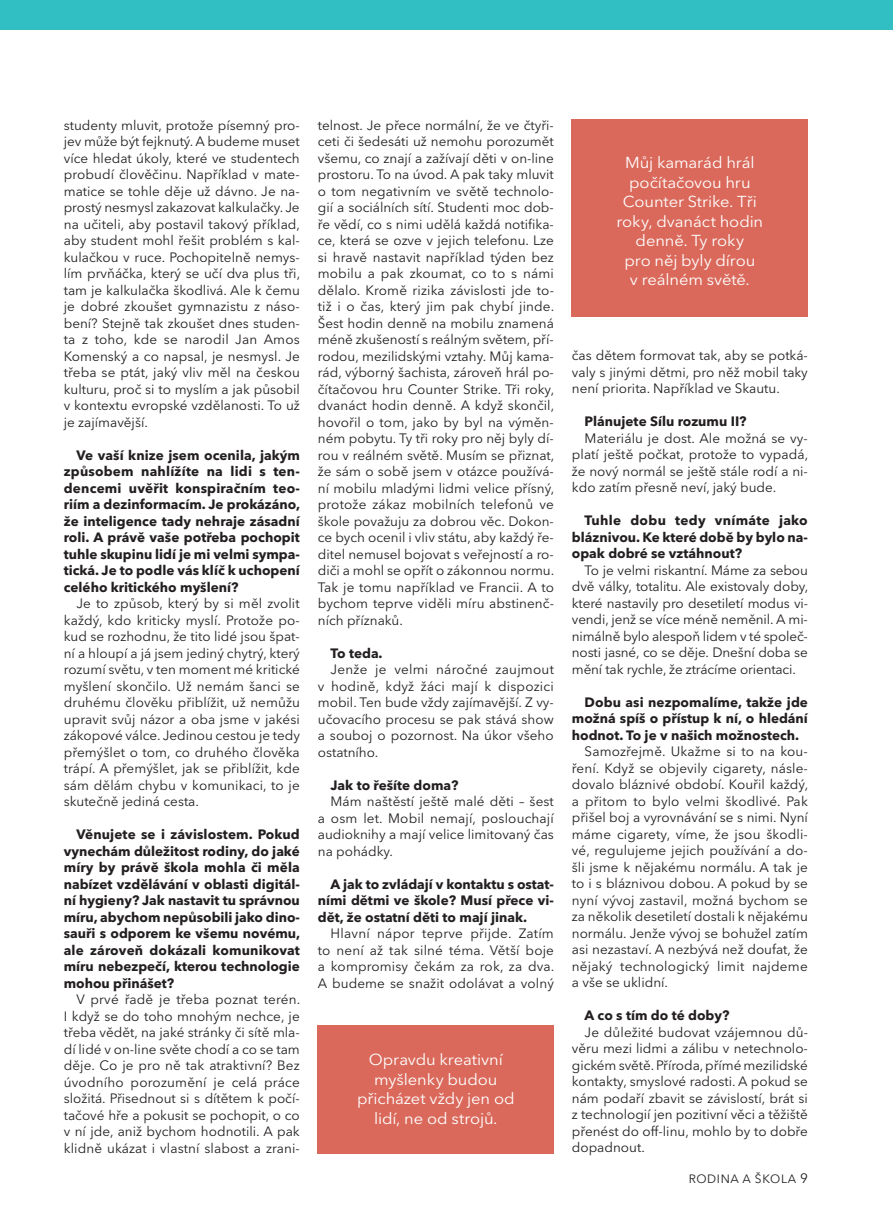
<style>
.page{position:relative;width:893px;height:1212px;background:#fff}
.page>*{position:absolute;margin:0;border:0;box-sizing:border-box;transform-origin:0 0}
.t1{font:15.75px/19.5px "Avenir Next LT Pro";letter-spacing:-.005em;color:#fff;text-align:center;scale:1.05 1}
.t2{font:13.5px/16.5px "Avenir Next LT Pro";color:#231f20;text-align:justify}
.t3{font:700 13.5px/16.5px "Avenir Next LT Pro";color:#231f20;text-align:justify}
.t4{font:12px "Avenir Next LT Pro";letter-spacing:.05em;color:#231f20}
.s1{font-size:13.5px}
</style>
<div class="page">
<div style="left:0;top:0;width:893px;height:30px;background:#32bfc3"></div>
<div style="left:572px;top:119px;width:236px;height:198px;background:#da695b"></div>
<div style="left:318px;top:1025px;width:236px;height:128px;background:#da695b"></div>
<p class="t2" style="left:64px;top:117px;width:238px">studenty mluvit, protože písemný pro&shy;jev může být fejknutý. A budeme muset více hledat úkoly, které ve studentech probudí člověčinu. Například v mate&shy;matice se tohle děje už dávno. Je na&shy;prostý nesmysl zakazovat kalkulačky. Je na učiteli, aby postavil takový příklad, aby student mohl řešit problém s kal&shy;kulačkou v ruce. Pochopitelně nemys&shy;lím prvňáčka, který se učí dva plus tři, tam je kalkulačka škodlivá. Ale k čemu je dobré zkoušet gymnazistu z náso&shy;bení? Stejně tak zkoušet dnes studen&shy;ta z toho, kde se narodil Jan Amos Komenský a co napsal, je nesmysl. Je třeba se ptát, jaký vliv měl na českou kulturu, proč si to myslím a jak působil v kontextu evropské vzdělanosti. To už je zajímavější.</p>
<p class="t3" style="left:64px;top:447px;width:238px;text-indent:13px">Ve vaší knize jsem ocenila, jakým způsobem nahlížíte na lidi s ten&shy;dencemi uvěřit konspiračním teo&shy;riím a dezinformacím. Je prokázáno, že inteligence tady nehraje zásadní roli. A právě vaše potřeba pochopit tuhle skupinu lidí je mi velmi sympa&shy;tická. Je to podle vás klíč k uchopení celého kritického myšlení?</p>
<p class="t2" style="left:64px;top:595px;width:238px;text-indent:13px">Je to způsob, který by si měl zvolit každý, kdo kriticky myslí. Protože po&shy;kud se rozhodnu, že tito lidé jsou špat&shy;ní a hloupí a já jsem jediný chytrý, který rozumí světu, v ten moment mé kritické myšlení skončilo. Už nemám šanci se druhému člověku přiblížit, už nemůžu upravit svůj názor a oba jsme v jakési zákopové válce. Jedinou cestou je tedy přemýšlet o tom, co druhého člověka trápí. A přemýšlet, jak se přiblížit, kde sám dělám chybu v komunikaci, to je skutečně jediná cesta.</p>
<p class="t3" style="left:64px;top:826px;width:238px;text-indent:13px">Věnujete se i závislostem. Pokud vynechám důležitost rodiny, do jaké míry by právě škola mohla či měla nabízet vzdělávání v oblasti digitál&shy;ní hygieny? Jak nastavit tu správnou míru, abychom nepůsobili jako dino&shy;sauři s odporem ke všemu novému, ale zároveň dokázali komunikovat míru nebezpečí, kterou technologie mohou přinášet?</p>
<p class="t2" style="left:64px;top:991px;width:238px;text-indent:13px">V prvé řadě je třeba poznat terén.<br>I když se do toho mnohým nechce, je třeba vědět, na jaké stránky či sítě mla&shy;dí lidé v on-line světe chodí a co se tam děje. Co je pro ně tak atraktivní? Bez úvodního porozumění je celá práce složitá. Přisednout si s dítětem k počí&shy;tačové hře a pokusit se pochopit, o co v ní jde, aniž bychom hodnotili. A pak klidně ukázat i vlastní slabost a zrani-</p>
<p class="t2" style="left:318px;top:117px;width:238px">telnost. Je přece normální, že ve čtyři&shy;ceti či šedesáti už nemohu porozumět všemu, co znají a zažívají děti v on-line prostoru. To na úvod. A pak taky mluvit o tom negativním ve světě technolo&shy;gií a sociálních sítí. Studenti moc dob&shy;ře vědí, co s nimi udělá každá notifika&shy;ce, která se ozve v jejich telefonu. Lze si hravě nastavit například týden bez mobilu a pak zkoumat, co to s námi dělalo. Kromě rizika závislosti jde to&shy;tiž i o čas, který jim pak chybí jinde.<br>Šest hodin denně na mobilu znamená méně zkušeností s reálným světem, pří&shy;rodou, mezilidskými vztahy. Můj kama&shy;rád, výborný šachista, zároveň hrál po&shy;čítačovou hru Counter Strike. Tři roky, dvanáct hodin denně. A když skončil, hovořil o tom, jako by byl na výměn&shy;ném pobytu. Ty tři roky pro něj byly dí&shy;rou v reálném světě. Musím se přiznat, že sám o sobě jsem v otázce používá&shy;ní mobilu mladými lidmi velice přísný, protože zákaz mobilních telefonů ve škole považuju za dobrou věc. Dokon&shy;ce bych ocenil i vliv státu, aby každý ře&shy;ditel nemusel bojovat s veřejností a ro&shy;diči a mohl se opřít o zákonnou normu.<br>Tak je tomu například ve Francii. A to bychom teprve viděli míru abstinenč&shy;ních příznaků.</p>
<p class="t3" style="left:331px;top:644px;width:54px">To teda.</p>
<p class="t2" style="left:318px;top:661px;width:238px;text-indent:13px">Jenže je velmi náročné zaujmout v hodině, když žáci mají k dispozici mobil. Ten bude vždy zajímavější. Z vy&shy;učovacího procesu se pak stává show a souboj o pozornost. Na úkor všeho ostatního.</p>
<p class="t3" style="left:331px;top:776px;width:129px">Jak to řešíte doma?</p>
<p class="t2" style="left:318px;top:793px;width:238px;text-indent:13px">Mám naštěstí ještě malé děti – šest a osm let. Mobil nemají, poslouchají audioknihy a mají velice limitovaný čas na pohádky.</p>
<p class="t3" style="left:318px;top:875px;width:238px;text-indent:13px">A jak to zvládají v kontaktu s ostat&shy;ními dětmi ve škole? Musí přece vi&shy;dět, že ostatní děti to mají jinak.</p>
<p class="t2" style="left:318px;top:925px;width:238px;text-indent:13px">Hlavní nápor teprve přijde. Zatím to není až tak silné téma. Větší boje a kompromisy čekám za rok, za dva.<br>A budeme se snažit odolávat a volný</p>
<p class="t1" style="left:357px;top:1050px;width:152px">Opravdu kreativní myšlenky budou přicházet vždy jen od lidí, ne od strojů.</p>
<p class="t1" style="left:617px;top:153px;width:141px">Můj kamarád hrál počítačovou hru<br>Counter Strike. Tři roky, dvanáct hodin denně. Ty roky<br>pro něj byly dírou<br>v reálném světě.</p>
<p class="t2" style="left:572px;top:347px;width:238px">čas dětem formovat tak, aby se potká&shy;valy s jinými dětmi, pro něž mobil taky není priorita. Například ve Skautu.</p>
<p class="t3" style="left:585px;top:413px;width:164px">Plánujete Sílu rozumu II?</p>
<p class="t2" style="left:572px;top:430px;width:238px;text-indent:13px">Materiálu je dost. Ale možná se vy&shy;platí ještě počkat, protože to vypadá, že nový normál se ještě stále rodí a ni&shy;kdo zatím přesně neví, jaký bude.</p>
<p class="t3" style="left:572px;top:512px;width:238px;text-indent:13px">Tuhle dobu tedy vnímáte jako bláznivou. Ke které době by bylo na&shy;opak dobré se vztáhnout?</p>
<p class="t2" style="left:572px;top:562px;width:238px;text-indent:13px">To je velmi riskantní. Máme za sebou dvě války, totalitu. Ale existovaly doby, které nastavily pro desetiletí modus vi&shy;vendi, jenž se více méně neměnil. A mi&shy;nimálně bylo alespoň lidem v té společ&shy;nosti jasné, co se děje. Dnešní doba se mění tak rychle, že ztrácíme orientaci.</p>
<p class="t3" style="left:572px;top:694px;width:238px;text-indent:13px">Dobu asi nezpomalíme, takže jde možná spíš o přístup k ní, o hledání hodnot. To je v našich možnostech.</p>
<p class="t2" style="left:572px;top:743px;width:238px;text-indent:13px">Samozřejmě. Ukažme si to na kou&shy;ření. Když se objevily cigarety, násle&shy;dovalo bláznivé období. Kouřil každý, a přitom to bylo velmi škodlivé. Pak přišel boj a vyrovnávání se s nimi. Nyní máme cigarety, víme, že jsou škodli&shy;vé, regulujeme jejich používání a do&shy;šli jsme k nějakému normálu. A tak je to i s bláznivou dobou. A pokud by se nyní vývoj zastavil, možná bychom se za několik desetiletí dostali k nějakému normálu. Jenže vývoj se bohužel zatím asi nezastaví. A nezbývá než doufat, že nějaký technologický limit najdeme a vše se uklidní.</p>
<p class="t3" style="left:585px;top:1007px;width:146px">A co s tím do té doby?</p>
<p class="t2" style="left:572px;top:1024px;width:238px;text-indent:13px">Je důležité budovat vzájemnou dů&shy;věru mezi lidmi a zálibu v netechnolo&shy;gickém světě. Příroda, přímé mezilidské kontakty, smyslové radosti. A pokud se nám podaří zbavit se závislostí, brát si z technologií jen pozitivní věci a těžiště přenést do off-linu, mohlo by to dobře dopadnout.</p>
<p class="t4" style="left:689px;top:1171px;width:121px">RODINA A ŠKOLA <span class="s1">9</span></p>
</div>
